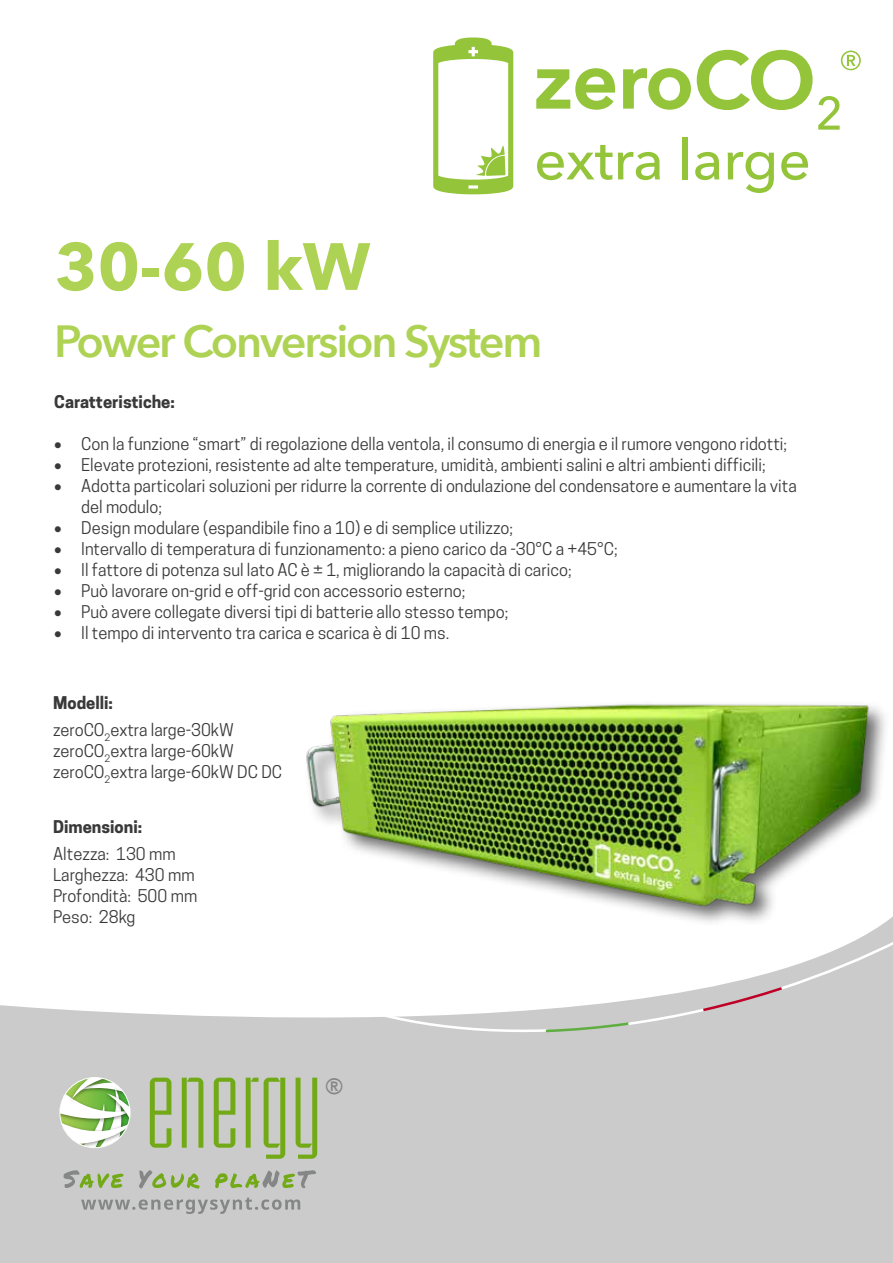
<style>
.page{position:relative;width:893px;height:1263px;background:#fff}
.page>*{position:absolute;margin:0;border:0;box-sizing:border-box;transform-origin:0 0}
.t1{font:700 66px "Avenir Next";color:#aed254}
.t2{font:600 45px "Avenir Next";letter-spacing:-.05em;color:#aed254}
.t3{font:36px "Avenir Next";color:#858686}
.t4{font:16.5px/21px "Cooper Hewitt";color:#393939}
.t5{font:700 16.5px "Cooper Hewitt";color:#393939}
.s1{font-weight:700}
</style>
<div class="page">
<svg style="left:536px;top:68px;width:79px;height:42px"></svg>
<svg style="left:623px;top:68px;width:68px;height:42px"></svg>
<svg style="left:537px;top:145px;width:123px;height:35px"></svg>
<div style="left:683px;top:137px;width:5px;height:42px;background:#94c43a"></div>
<svg style="left:695px;top:152px;width:24px;height:28px"></svg>
<svg style="left:728px;top:152px;width:46px;height:41px"></svg>
<svg style="left:781px;top:152px;width:27px;height:28px"></svg>
<svg style="left:433px;top:38px;width:80px;height:156px"></svg>
<svg style="left:697px;top:50px;width:164px;height:80px"></svg>
<div style="left:0;top:992px;width:893px;height:271px;background:#cbcbcb"></div>
<svg style="left:720px;top:916px;width:173px;height:76px"></svg>
<svg style="left:183px;top:992px;width:367px;height:44px"></svg>
<svg style="left:543px;top:985px;width:242px;height:49px"></svg>
<div style="left:303px;top:700px;width:587px;height:227px;background:#000;opacity:.6"></div>
<img style="left:303px;top:700px;width:575px;height:212px">
<svg style="left:60px;top:1077px;width:70px;height:71px"></svg>
<div style="left:60px;top:1077px;width:70px;height:71px;border:1px solid #fff;border-radius:50%"></div>
<svg style="left:296px;top:1078px;width:21px;height:81px;background:#a1bb76"></svg>
<svg style="left:264px;top:1078px;width:21px;height:81px;background:#9fba73"></svg>
<svg style="left:246px;top:1078px;width:12px;height:70px"></svg>
<svg style="left:214px;top:1078px;width:21px;height:70px"></svg>
<svg style="left:182px;top:1078px;width:21px;height:70px"></svg>
<svg style="left:150px;top:1078px;width:21px;height:70px"></svg>
<svg style="left:63px;top:1170px;width:61px;height:18px"></svg>
<svg style="left:139px;top:1170px;width:61px;height:18px"></svg>
<svg style="left:215px;top:1170px;width:101px;height:18px;background:#acb898"></svg>
<svg style="left:81px;top:1197px;width:219px;height:17px;background:#b7b7b7"></svg>
<h1 class="t1" style="left:55px;top:210px;width:317px">30-60 kW</h1>
<h2 class="t2" style="left:54px;top:303px;width:490px">Power Conversion System</h2>
<p class="t5" style="left:54px;top:392px;width:122px">Caratteristiche:</p>
<p class="t4" style="left:54px;top:433px;width:734px">• Con la funzione “smart” di regolazione della ventola, il consumo di energia e il rumore vengono ridotti;</p>
<p class="t4" style="left:54px;top:454px;width:713px">• Elevate protezioni, resistente ad alte temperature, umidità, ambienti salini e altri ambienti difficili;</p>
<p class="t4" style="left:81px;top:475px;width:717px;text-indent:-27px">• Adotta particolari soluzioni per ridurre la corrente di ondulazione del condensatore e aumentare la vita del modulo;</p>
<p class="t4" style="left:54px;top:517px;width:460px">• Design modulare (espandibile fino a 10) e di semplice utilizzo;</p>
<p class="t4" style="left:54px;top:538px;width:565px">• Intervallo di temperatura di funzionamento: a pieno carico da -30°C a +45°C;</p>
<p class="t4" style="left:54px;top:559px;width:519px">• Il fattore di potenza sul lato AC è ± 1, migliorando la capacità di carico;</p>
<p class="t4" style="left:54px;top:580px;width:413px">• Può lavorare on-grid e off-grid con accessorio esterno;</p>
<p class="t4" style="left:54px;top:601px;width:455px">• Può avere collegate diversi tipi di batterie allo stesso tempo;</p>
<p class="t4" style="left:54px;top:622px;width:397px">• Il tempo di intervento tra carica e scarica è di 10 ms.</p>
<p class="t4" style="left:53px;top:689px;width:182px;line-height:27px"><span class="s1">Modelli:<br></span>zeroCO<sub>2</sub>extra large-30kW</p>
<p class="t4" style="left:53px;top:740px;width:230px">zeroCO<sub>2</sub>extra large-60kW zeroCO<sub>2</sub>extra large-60kW DC DC</p>
<p class="t5" style="left:53px;top:817px;width:90px">Dimensioni:</p>
<p class="t4" style="left:53px;top:843px;width:146px">Altezza: 130 mm<br>Larghezza: 430 mm<br>Profondità: 500 mm<br>Peso: 28kg</p>
<h3 class="t3" style="left:323px;top:1061px;width:23px">®</h3>
</div>
